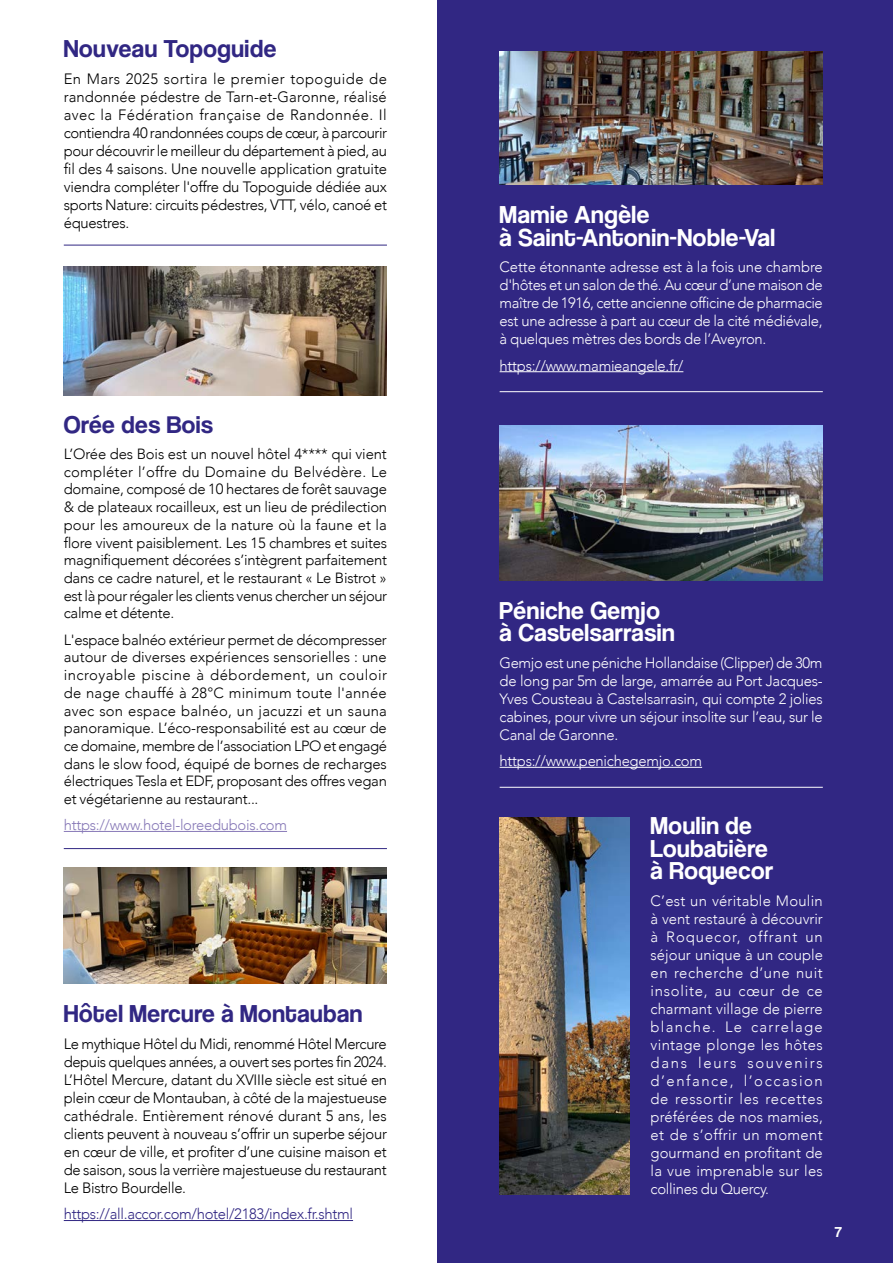
<style>
.page{position:relative;width:893px;height:1263px;background:#fff}
.page>*{position:absolute;margin:0;border:0;box-sizing:border-box;transform-origin:0 0}
.t1{font:25.5px/22.5px "Coolvetica";letter-spacing:.02em;color:#fff}
.t2{font:25.5px "Coolvetica";letter-spacing:.02em;color:#312783}
.t3{font:25.05px "Coolvetica";letter-spacing:.02em;color:#312783}
.t4{font:300 15px/18px "Avenir";letter-spacing:-.02em;color:#fff;text-align:justify}
.t5{font:300 15px/18px "Avenir";letter-spacing:-.02em;color:#000;text-align:justify}
.t6{font:300 15px "Avenir";letter-spacing:-.02em;color:#312783}
.t7{font:15px "Coolvetica";color:#fff}
.t8{font:300 14.85px/17.7px "Avenir";letter-spacing:-.02em;color:#000;text-align:justify}
.t9{font:300 14.85px "Avenir";letter-spacing:-.02em;color:#8779b7}
</style>
<div class="page">
<div style="left:438px;top:0;width:455px;height:1263px;background:#312783"></div>
<hr style="left:64px;top:831px;width:223px;height:1px;background:#8779b7">
<hr style="left:64px;top:1220px;width:289px;height:1px;background:#312783">
<hr style="left:500px;top:371px;width:183px;height:1px;background:#fff">
<hr style="left:500px;top:767px;width:202px;height:1px;background:#fff">
<hr style="left:500px;top:391px;width:323px;height:1px;background:#fff">
<hr style="left:500px;top:787px;width:323px;height:1px;background:#fff">
<hr style="left:64px;top:245px;width:323px;height:1px;background:#312783">
<hr style="left:64px;top:848px;width:323px;height:1px;background:#312783">
<img style="left:500px;top:425px;width:323px;height:155px">
<img style="left:500px;top:51px;width:323px;height:134px">
<img style="left:64px;top:868px;width:323px;height:116px">
<img style="left:500px;top:817px;width:129px;height:377px">
<img style="left:64px;top:266px;width:323px;height:130px">
<h1 class="t2" style="left:64px;top:34px;width:214px">Nouveau Topoguide</h1>
<p class="t5" style="left:64px;top:69px;width:325px">En Mars 2025 sortira le premier topoguide de randonnée pédestre de Tarn-et-Garonne, réalisé avec la Fédération française de Randonnée. Il contiendra 40 randonnées coups de cœur, à parcourir pour découvrir le meilleur du département à pied, au fil des 4 saisons. Une nouvelle application gratuite viendra compléter l'offre du Topoguide dédiée aux sports Nature: circuits pédestres, VTT, vélo, canoé et équestres.</p>
<h2 class="t3" style="left:64px;top:410px;width:151px">Orée des Bois</h2>
<p class="t8" style="left:64px;top:445px;width:325px">L’Orée des Bois est un nouvel hôtel 4**** qui vient compléter l’offre du Domaine du Belvédère. Le domaine, composé de 10 hectares de forêt sauvage &amp; de plateaux rocailleux, est un lieu de prédilection pour les amoureux de la nature où la faune et la flore vivent paisiblement. Les 15 chambres et suites magnifiquement décorées s’intègrent parfaitement dans ce cadre naturel, et le restaurant « Le Bistrot » est là pour régaler les clients venus chercher un séjour calme et détente.</p>
<p class="t8" style="left:64px;top:631px;width:325px">L'espace balnéo extérieur permet de décompresser autour de diverses expériences sensorielles : une incroyable piscine à débordement, un couloir de nage chauffé à 28°C minimum toute l'année avec son espace balnéo, un jacuzzi et un sauna panoramique. L’éco-responsabilité est au cœur de ce domaine, membre de l’association LPO et engagé dans le slow food, équipé de bornes de recharges électriques Tesla et EDF, proposant des offres vegan et végétarienne au restaurant...</p>
<p class="t9" style="left:64px;top:816px;width:225px">https://www.hotel-loreedubois.com</p>
<h1 class="t2" style="left:64px;top:999px;width:300px">Hôtel Mercure à Montauban</h1>
<p class="t5" style="left:64px;top:1035px;width:325px">Le mythique Hôtel du Midi, renommé Hôtel Mercure depuis quelques années, a ouvert ses portes fin 2024.<br>L’Hôtel Mercure, datant du XVIIIe siècle est situé en plein cœur de Montauban, à côté de la majestueuse cathédrale. Entièrement rénové durant 5 ans, les clients peuvent à nouveau s’offrir un superbe séjour en cœur de ville, et profiter d’une cuisine maison et de saison, sous la verrière majestueuse du restaurant Le Bistro Bourdelle.</p>
<p class="t6" style="left:64px;top:1205px;width:291px">https://all.accor.com/hotel/2183/index.fr.shtml</p>
<h1 class="t1" style="left:500px;top:203px;width:277px">Mamie Angèle<br>à Saint-Antonin-Noble-Val</h1>
<p class="t4" style="left:500px;top:258px;width:325px">Cette étonnante adresse est à la fois une chambre d'hôtes et un salon de thé. Au cœur d’une maison de maître de 1916, cette ancienne officine de pharmacie est une adresse à part au cœur de la cité médiévale, à quelques mètres des bords de l’Aveyron.</p>
<p class="t4" style="left:500px;top:356px;width:185px">https://www.mamieangele.fr/</p>
<h1 class="t1" style="left:500px;top:599px;width:177px">Péniche Gemjo à Castelsarrasin</h1>
<p class="t4" style="left:500px;top:653px;width:325px">Gemjo est une péniche Hollandaise (Clipper) de 30m de long par 5m de large, amarrée au Port Jacques-Yves Cousteau à Castelsarrasin, qui compte 2 jolies cabines, pour vivre un séjour insolite sur l’eau, sur le Canal de Garonne.</p>
<p class="t4" style="left:500px;top:752px;width:204px">https://www.penichegemjo.com</p>
<h1 class="t1" style="left:651px;top:814px;width:124px">Moulin de<br>Loubatière à Roquecor</h1>
<p class="t4" style="left:651px;top:892px;width:174px">C’est un véritable Moulin à vent restauré à découvrir à Roquecor, offrant un séjour unique à un couple en recherche d’une nuit insolite, au cœur de ce charmant village de pierre blanche. Le carrelage vintage plonge les hôtes dans leurs souvenirs d’enfance, l’occasion de ressortir les recettes préférées de nos mamies, et de s’offrir un moment gourmand en profitant de la vue imprenable sur les collines du Quercy.</p>
<p class="t7" style="left:835px;top:1223px;width:9px">7</p>
</div>
